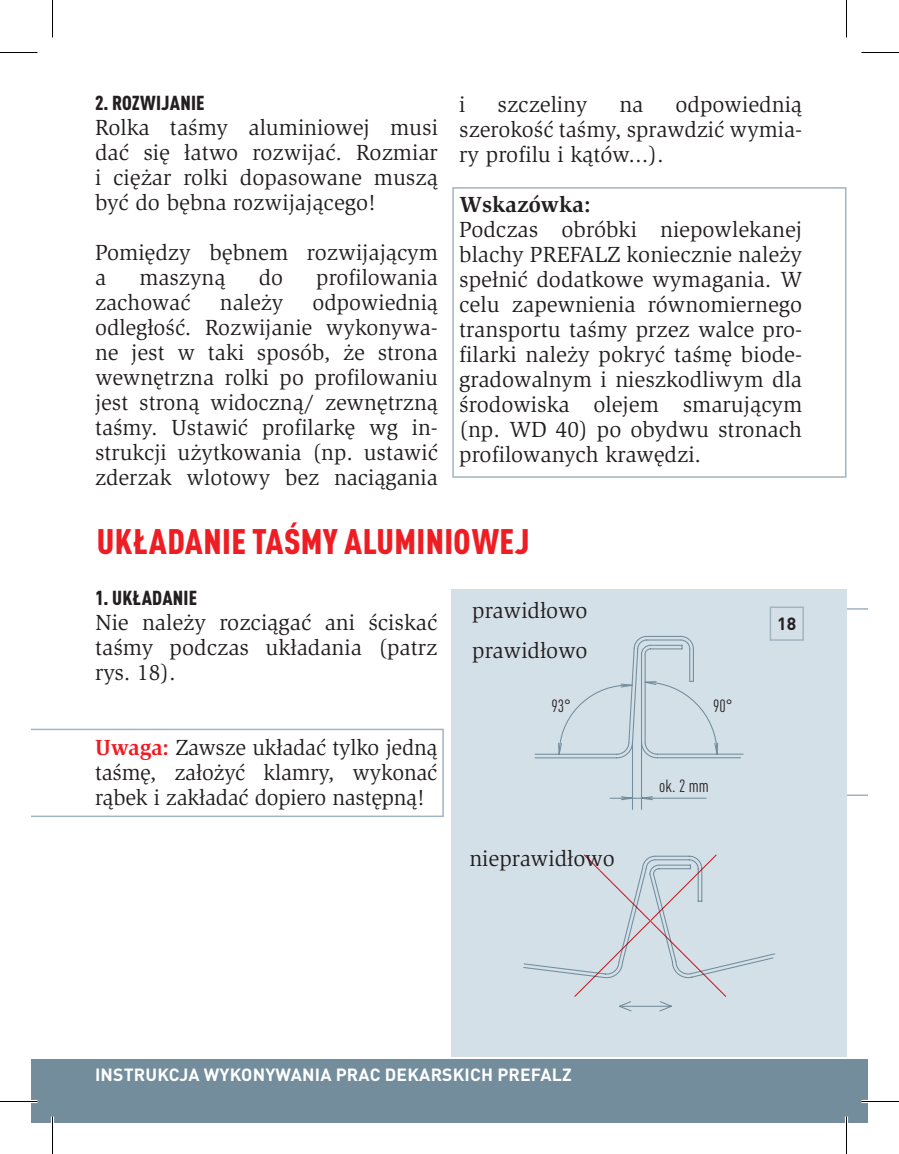
<style>
.page{position:relative;width:899px;height:1154px;background:#fff}
.page>*{position:absolute;margin:0;border:0;box-sizing:border-box;transform-origin:0 0}
.t1{font:900 condensed 35px "DIN Pro";letter-spacing:.01em;color:#ee1d23}
.t2{font:22.5px/25px "ITC Slimbach LTCE";color:#231f20;text-align:justify}
.t3{font:700 22.5px "ITC Slimbach LTCE";color:#231f20}
.t4{font:900 condensed 20px "DIN Pro";letter-spacing:.01em;color:#231f20}
.t5{font:700 17.5px "DIN Pro";letter-spacing:.01em;color:#fff}
.t6{font:condensed 17.5px "DIN Pro";color:#231f20}
.t7{font:700 17.5px "DIN Pro";color:#231f20}
.s1{font-weight:700;color:#ee1d23}
</style>
<div class="page">
<svg style="left:846px;top:608px;width:21px;height:188px"></svg>
<div style="left:31px;top:1059px;width:836px;height:64px;background:#738d9c"></div>
<svg style="left:452px;top:187px;width:394px;height:291px"></svg>
<svg style="left:31px;top:729px;width:413px;height:88px"></svg>
<div style="left:451px;top:590px;width:395px;height:467px;background:#d4e0e8"></div>
<div style="left:769px;top:606px;width:35px;height:35px;border:2px solid #a1b4c0"></div>
<svg style="left:534px;top:635px;width:210px;height:175px"></svg>
<svg style="left:523px;top:854px;width:252px;height:158px"></svg>
<hr style="left:0;top:1100px;width:38px;height:3px;background:#fff">
<hr style="left:861px;top:1100px;width:38px;height:3px;background:#fff">
<hr style="left:51px;top:1116px;width:3px;height:38px;background:#fff">
<hr style="left:845px;top:1116px;width:3px;height:38px;background:#fff">
<hr style="left:0;top:52px;width:38px;height:1px;background:#000">
<hr style="left:861px;top:52px;width:38px;height:1px;background:#000">
<hr style="left:0;top:1101px;width:38px;height:1px;background:#000">
<hr style="left:861px;top:1101px;width:38px;height:1px;background:#000">
<hr style="left:52px;top:0;width:1px;height:38px;background:#000">
<hr style="left:52px;top:1116px;width:1px;height:38px;background:#000">
<hr style="left:846px;top:0;width:1px;height:38px;background:#000">
<hr style="left:846px;top:1116px;width:1px;height:38px;background:#000">
<p class="t4" style="left:95px;top:88px;width:111px">2. ROZWIJANIE</p>
<p class="t2" style="left:95px;top:115px;width:344px">Rolka taśmy aluminiowej musi dać się łatwo rozwijać. Rozmiar i ciężar rolki dopasowane muszą być do bębna rozwijającego!</p>
<p class="t2" style="left:95px;top:240px;width:344px">Pomiędzy bębnem rozwijającym a</p>
<p class="t2" style="left:139px;top:265px;width:88px">maszyną</p>
<p class="t2" style="left:259px;top:265px;width:26px">do</p>
<p class="t2" style="left:316px;top:265px;width:123px">profilowania</p>
<p class="t2" style="left:95px;top:290px;width:97px">zachować</p>
<p class="t2" style="left:220px;top:290px;width:65px">należy</p>
<p class="t2" style="left:95px;top:290px;width:344px;text-indent:217px">odpowiednią odległość. Rozwijanie wykonywa&shy;ne jest w taki sposób, że strona wewnętrzna rolki po profilowaniu jest stroną widoczną/ zewnętrzną taśmy. Ustawić profilarkę wg in&shy;strukcji użytkowania (np. ustawić zderzak wlotowy bez naciągania</p>
<p class="t2" style="left:459px;top:92px;width:344px;text-indent:216px">odpowiednią szerokość taśmy, sprawdzić wymia&shy;ry profilu i kątów...).</p>
<p class="t3" style="left:459px;top:191px;width:133px">Wskazówka:</p>
<p class="t2" style="left:459px;top:217px;width:344px">Podczas obróbki niepowlekanej blachy PREFALZ koniecznie należy spełnić dodatkowe wymagania. W celu zapewnienia równomiernego transportu taśmy przez walce pro&shy;filarki należy pokryć taśmę biode&shy;gradowalnym i nieszkodliwym dla środowiska olejem smarującym (np. WD 40) po obydwu stronach profilowanych krawędzi.</p>
<p class="t2" style="left:459px;top:92px;width:8px">i</p>
<p class="t2" style="left:497px;top:92px;width:91px">szczeliny</p>
<p class="t2" style="left:619px;top:92px;width:26px">na</p>
<h1 class="t1" style="left:97px;top:514px;width:434px">UKŁADANIE TAŚMY ALUMINIOWEJ</h1>
<p class="t4" style="left:95px;top:582px;width:104px">1. UKŁADANIE</p>
<p class="t2" style="left:95px;top:610px;width:344px">Nie należy rozciągać ani ściskać taśmy podczas układania (patrz rys. 18).</p>
<p class="t2" style="left:95px;top:735px;width:344px"><span class="s1">Uwaga:</span> Zawsze układać tylko jedną taśmę, założyć klamry, wykonać rąbek i zakładać dopiero następną!</p>
<p class="t2" style="left:472px;top:591px;width:117px;line-height:39.8px">prawidłowo prawidłowo</p>
<p class="t6" style="left:551px;top:693px;width:21px">93°</p>
<p class="t6" style="left:713px;top:693px;width:21px">90°</p>
<p class="t2" style="left:469px;top:846px;width:147px">nieprawidłowo</p>
<p class="t6" style="left:659px;top:773px;width:51px">ok. 2 mm</p>
<p class="t7" style="left:777px;top:609px;width:21px">18</p>
<p class="t5" style="left:95px;top:1060px;width:478px">INSTRUKCJA WYKONYWANIA PRAC DEKARSKICH PREFALZ</p>
</div>
